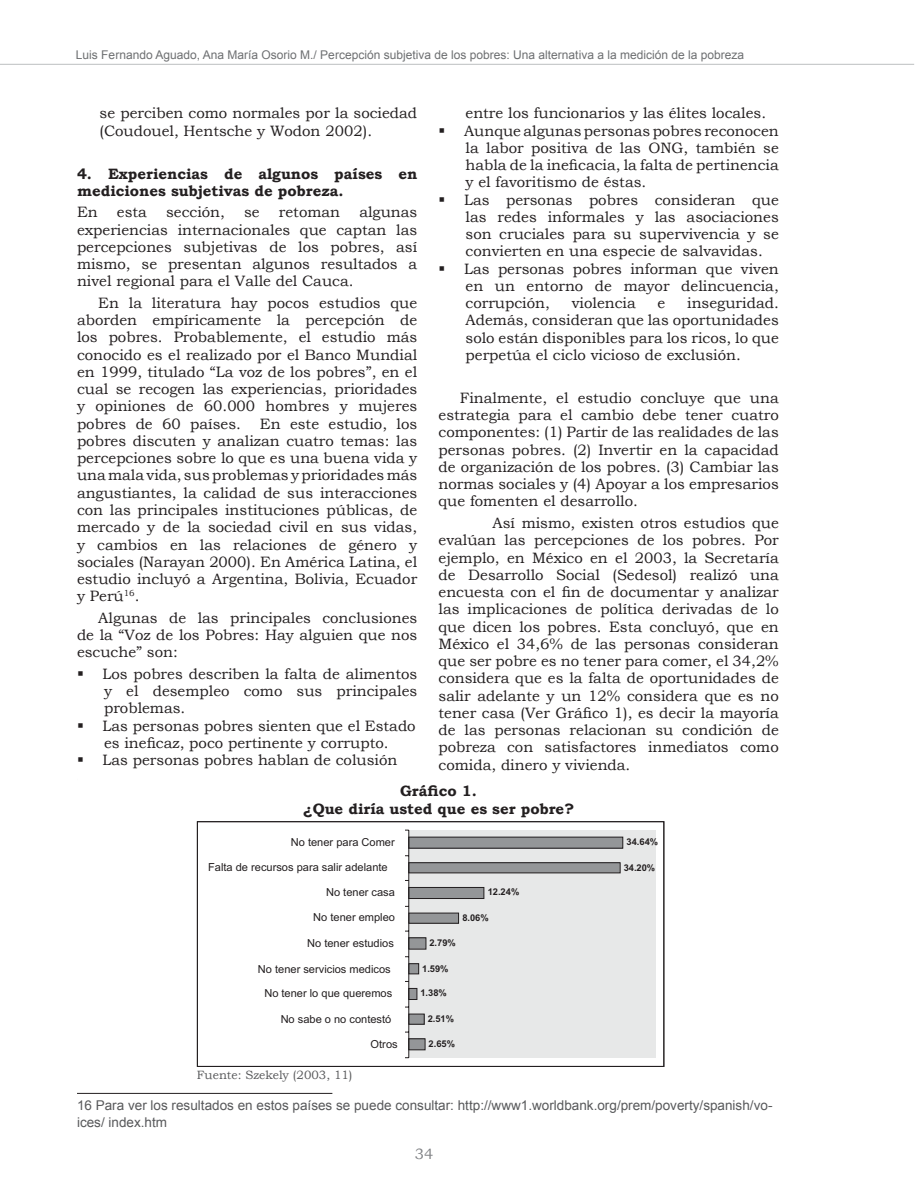
<style>
.page{position:relative;width:915px;height:1191px;background:#fff}
.page>*{position:absolute;margin:0;border:0;box-sizing:border-box;transform-origin:0 0}
.t1{font:15px/17.2px "Bookman Old Style";color:#231f20;text-align:justify}
.t2{font:700 15px/18px "Bookman Old Style";color:#231f20;text-align:center}
.t3{font:15px "Bookman Old Style";color:#808285}
.t4{font:13.5px/16.2px "Arial";color:#58595b}
.t5{font:12px "Arial";color:#6d6f71}
.t6{font:12px "Bookman Old Style";color:#58595b}
.t7{font:11.1px "Arial";color:#231f20}
.t8{font:700 9.3px "Arial";color:#231f20}
</style>
<div class="page">
<hr style="left:0;top:64px;width:913px;height:1px;background:#bcbec0">
<hr style="left:77px;top:1093px;width:255px;height:1px;background:#231f20">
<div style="left:408px;top:830px;width:247px;height:227px;background:#e7e8e8"></div>
<div style="left:408px;top:837px;width:214px;height:11px;background:#949698"></div>
<div style="left:408px;top:836px;width:215px;height:12px;border:1px solid #231f20"></div>
<div style="left:408px;top:862px;width:212px;height:11px;background:#949698"></div>
<div style="left:408px;top:862px;width:212px;height:11px;border:1px solid #231f20"></div>
<div style="left:408px;top:887px;width:75px;height:11px;background:#949698"></div>
<div style="left:408px;top:887px;width:76px;height:12px;border:1px solid #231f20"></div>
<div style="left:408px;top:913px;width:50px;height:10px;background:#949698"></div>
<div style="left:408px;top:912px;width:51px;height:11px;border:1px solid #231f20"></div>
<div style="left:408px;top:937px;width:18px;height:12px;background:#949698"></div>
<div style="left:408px;top:937px;width:18px;height:12px;border:1px solid #231f20"></div>
<div style="left:408px;top:963px;width:10px;height:11px;background:#949698"></div>
<div style="left:408px;top:963px;width:11px;height:11px;border:1px solid #231f20"></div>
<div style="left:408px;top:988px;width:9px;height:11px;background:#949698"></div>
<div style="left:408px;top:988px;width:9px;height:12px;border:1px solid #231f20"></div>
<div style="left:408px;top:1014px;width:16px;height:10px;background:#949698"></div>
<div style="left:408px;top:1013px;width:16px;height:11px;border:1px solid #231f20"></div>
<div style="left:408px;top:1038px;width:17px;height:11px;background:#949698"></div>
<div style="left:408px;top:1038px;width:17px;height:12px;border:1px solid #231f20"></div>
<hr style="left:408px;top:830px;width:1px;height:227px;background:#231f20">
<div style="left:197px;top:821px;width:467px;height:245px;border:1px solid #231f20"></div>
<p class="t5" style="left:76px;top:47px;width:669px">Luis Fernando Aguado, Ana María Osorio M./ Percepción subjetiva de los pobres: Una alternativa a la medición de la pobreza</p>
<p class="t1" style="left:99px;top:105px;width:319px">se perciben como normales por la sociedad (Coudouel, Hentsche y Wodon 2002).</p>
<p class="t2" style="left:77px;top:165px;width:341px;line-height:17.2px;text-align:left">4. Experiencias de algunos países en mediciones subjetivas de pobreza.</p>
<p class="t1" style="left:77px;top:204px;width:22px">En</p>
<p class="t1" style="left:117px;top:204px;width:31px">esta</p>
<p class="t1" style="left:166px;top:204px;width:60px">sección,</p>
<p class="t1" style="left:244px;top:204px;width:17px">se</p>
<p class="t1" style="left:279px;top:204px;width:63px">retoman</p>
<p class="t1" style="left:77px;top:204px;width:341px;text-indent:282px">algunas experiencias internacionales que captan las percepciones subjetivas de los pobres, así mismo, se presentan algunos resultados a nivel regional para el Valle del Cauca.</p>
<p class="t1" style="left:77px;top:294px;width:341px;text-indent:21px">En la literatura hay pocos estudios que aborden empíricamente la percepción de los pobres. Probablemente, el estudio más conocido es el realizado por el Banco Mundial en 1999, titulado “La voz de los pobres”, en el cual se recogen las experiencias, prioridades y opiniones de 60.000 hombres y mujeres pobres de 60 países.</p>
<p class="t1" style="left:77px;top:415px;width:341px;text-indent:183px">En este estudio, los pobres discuten y analizan cuatro temas: las percepciones sobre lo que es una buena vida y una mala vida, sus problemas y prioridades más angustiantes, la calidad de sus interacciones con las principales instituciones públicas, de mercado y de la sociedad civil en sus vidas, y cambios en las relaciones de género y sociales (Narayan 2000). En América Latina, el estudio incluyó a Argentina, Bolivia, Ecuador y Perú<sup>16</sup>.</p>
<p class="t1" style="left:77px;top:609px;width:341px;text-indent:21px">Algunas de las principales conclusiones de la “Voz de los Pobres: Hay alguien que nos escuche” son:</p>
<p class="t1" style="left:104px;top:665px;width:314px;text-indent:-27px">▪ Los pobres describen la falta de alimentos y el desempleo como sus principales problemas.</p>
<p class="t1" style="left:77px;top:717px;width:340px;text-align:center">▪ Las personas pobres sienten que el Estado es ineficaz, poco pertinente y corrupto.</p>
<p class="t1" style="left:77px;top:751px;width:322px">▪ Las personas pobres hablan de colusión</p>
<p class="t1" style="left:465px;top:105px;width:302px">entre los funcionarios y las élites locales.</p>
<p class="t1" style="left:465px;top:122px;width:314px;text-indent:-27px">▪ Aunque algunas personas pobres reconocen la labor positiva de las ONG, también se habla de la ineficacia, la falta de pertinencia y el favoritismo de éstas.</p>
<p class="t1" style="left:465px;top:191px;width:314px;text-indent:-27px">▪ Las personas pobres consideran que las redes informales y las asociaciones son cruciales para su supervivencia y se convierten en una especie de salvavidas.</p>
<p class="t1" style="left:465px;top:260px;width:314px;text-indent:-27px">▪ Las personas pobres informan que viven en un entorno de mayor delincuencia, corrupción,</p>
<p class="t1" style="left:465px;top:294px;width:314px;text-indent:221px">inseguridad.<br>Además, consideran que las oportunidades solo están disponibles para los ricos, lo que perpetúa el ciclo vicioso de exclusión.</p>
<p class="t1" style="left:438px;top:389px;width:341px;text-indent:21px">Finalmente, el estudio concluye que una estrategia para el cambio debe tener cuatro componentes: (1) Partir de las realidades de las personas pobres. (2) Invertir en la capacidad de organización de los pobres. (3) Cambiar las normas sociales y (4) Apoyar a los empresarios que fomenten el desarrollo.</p>
<p class="t1" style="left:438px;top:514px;width:341px;text-indent:54px">Así mismo, existen otros estudios que evalúan las percepciones de los pobres. Por ejemplo, en México en el 2003, la Secretaría de Desarrollo Social (Sedesol) realizó una encuesta con el fin de documentar y analizar las implicaciones de política derivadas de lo que dicen los pobres. Esta concluyó, que en México el 34,6% de las personas consideran que ser pobre es no tener para comer, el 34,2% considera que es la falta de oportunidades de salir adelante y un 12% considera que es no tener casa (Ver Gráfico 1), es decir la mayoría de las personas relacionan su condición de pobreza con satisfactores inmediatos como comida, dinero y vivienda.</p>
<p class="t1" style="left:571px;top:294px;width:65px">violencia</p>
<p class="t1" style="left:657px;top:294px;width:9px">e</p>
<p class="t2" style="left:303px;top:782px;width:273px">Gráfico 1.<br>¿Que diría usted que es ser pobre?</p>
<p class="t7" style="left:291px;top:835px;width:105px">No tener para Comer</p>
<p class="t7" style="left:208px;top:859px;width:181px">Falta de recursos para salir adelante</p>
<p class="t7" style="left:326px;top:885px;width:70px">No tener casa</p>
<p class="t7" style="left:313px;top:910px;width:83px">No tener empleo</p>
<p class="t7" style="left:307px;top:935px;width:88px">No tener estudios</p>
<p class="t7" style="left:258px;top:961px;width:134px">No tener servicios medicos</p>
<p class="t7" style="left:264px;top:986px;width:129px">No tener lo que queremos</p>
<p class="t7" style="left:280px;top:1012px;width:112px">No sabe o no contestó</p>
<p class="t7" style="left:370px;top:1036px;width:29px">Otros</p>
<p class="t6" style="left:197px;top:1067px;width:157px">Fuente: Szekely (2003, 11)</p>
<p class="t8" style="left:487px;top:886px;width:33px">12.24%</p>
<p class="t8" style="left:462px;top:911px;width:28px">8.06%</p>
<p class="t8" style="left:429px;top:936px;width:28px">2.79%</p>
<p class="t8" style="left:422px;top:962px;width:28px">1.59%</p>
<p class="t8" style="left:420px;top:987px;width:28px">1.38%</p>
<p class="t8" style="left:427px;top:1012px;width:28px">2.51%</p>
<p class="t8" style="left:428px;top:1037px;width:28px">2.65%</p>
<p class="t8" style="left:626px;top:835px;width:33px">34.64%</p>
<p class="t8" style="left:623px;top:861px;width:33px">34.20%</p>
<p class="t4" style="left:77px;top:1097px;width:696px">16 Para ver los resultados en estos países se puede consultar: http://www1.worldbank.org/prem/poverty/spanish/vo&shy;ices/ index.htm</p>
<p class="t3" style="left:414px;top:1144px;width:20px">34</p>
</div>
